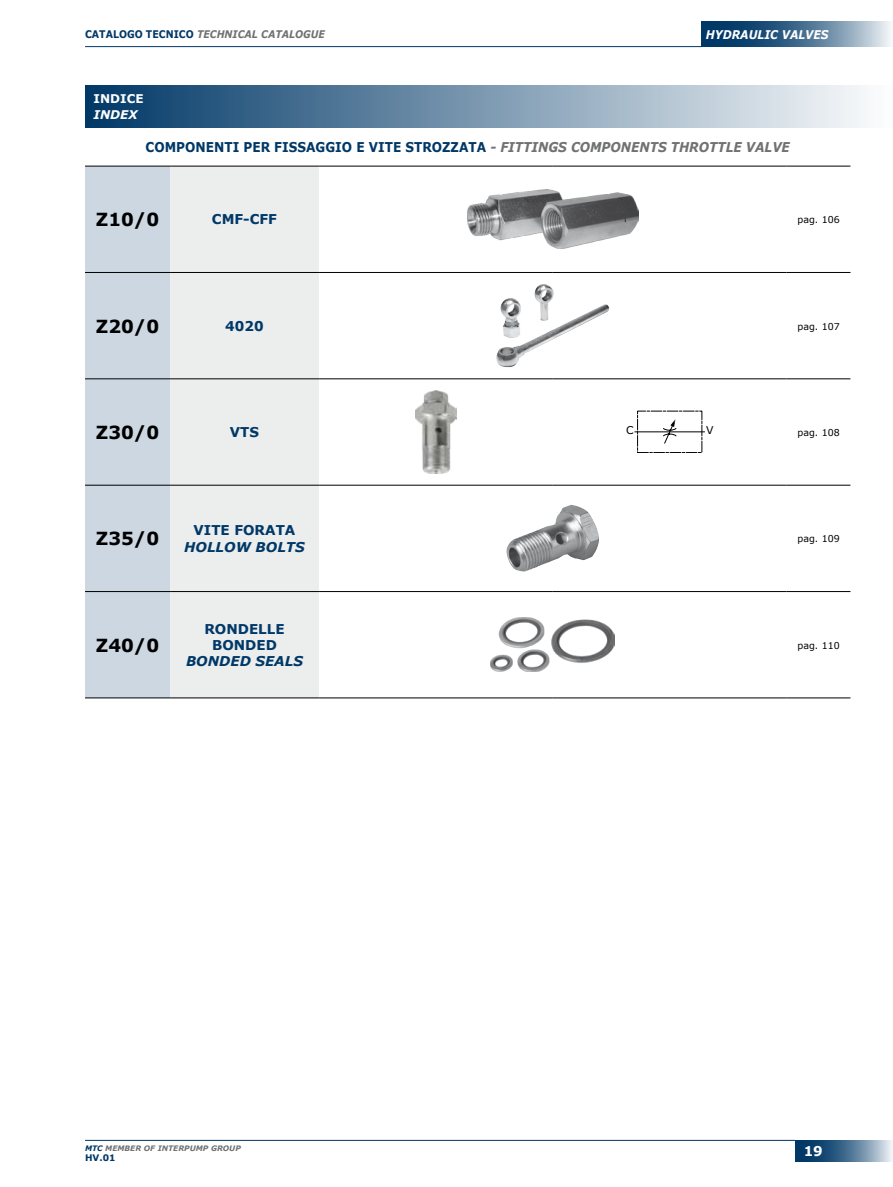
<style>
.page{position:relative;width:893px;height:1187px;background:#fff}
.page>*{position:absolute;margin:0;border:0;box-sizing:border-box;transform-origin:0 0}
.t1{font:700 18px "Verdana";color:#000}
.t2{font:700 13.5px "Verdana";color:#003867;scale:.9 1}
.t3{font:700 13.5px/16.2px "Verdana";color:#003867;text-align:center}
.t4{font:italic 700 13.5px "Verdana";color:#003867}
.t5{font:700 13.5px "Verdana";color:#fff}
.t6{font:italic 700 12px "Verdana";color:#fff;scale:.9 1}
.t7{font:700 12px "Verdana";color:#fff}
.t8{font:italic 700 12px "Verdana";color:#fff}
.t9{font:10.8px "Verdana";color:#000}
.t10{font:italic 700 10.5px "Verdana";color:#707172;scale:.9 1}
.t11{font:9.45px "Verdana";color:#000}
.t12{font:700 9px "Verdana";color:#003867}
.t13{font:italic 700 7.5px "Verdana";color:#707172}
.s1{font-style:normal;color:#003867}
.s2{font-style:italic;color:#707172}
.s3{color:#003867}
</style>
<div class="page">
<svg style="left:795px;top:1140px;width:97px;height:21px;background:#507696"></svg>
<hr style="left:85px;top:1139px;width:710px;height:1px;background:#003867">
<hr style="left:85px;top:46px;width:617px;height:1px;background:#003867">
<svg style="left:702px;top:21px;width:188px;height:26px;background:#507696"></svg>
<div style="left:85px;top:85px;width:808px;height:43px;background:linear-gradient(to right,#003866,#fdfdfe)"></div>
<div style="left:85px;top:167px;width:85px;height:530px;background:#ccd7e1"></div>
<div style="left:170px;top:167px;width:149px;height:530px;background:#eceded"></div>
<hr style="left:170px;top:166px;width:149px;height:1px;background:#000">
<hr style="left:319px;top:166px;width:234px;height:1px;background:#000">
<hr style="left:553px;top:166px;width:234px;height:1px;background:#000">
<hr style="left:787px;top:166px;width:63px;height:1px;background:#000">
<hr style="left:170px;top:272px;width:149px;height:1px;background:#000">
<hr style="left:319px;top:272px;width:234px;height:1px;background:#000">
<hr style="left:553px;top:272px;width:234px;height:1px;background:#000">
<hr style="left:787px;top:272px;width:63px;height:1px;background:#000">
<hr style="left:170px;top:378px;width:149px;height:1px;background:#000">
<hr style="left:319px;top:378px;width:234px;height:1px;background:#000">
<hr style="left:553px;top:378px;width:234px;height:1px;background:#000">
<hr style="left:787px;top:378px;width:63px;height:1px;background:#000">
<hr style="left:170px;top:485px;width:149px;height:1px;background:#000">
<hr style="left:319px;top:485px;width:234px;height:1px;background:#000">
<hr style="left:553px;top:485px;width:234px;height:1px;background:#000">
<hr style="left:787px;top:485px;width:63px;height:1px;background:#000">
<hr style="left:170px;top:591px;width:149px;height:1px;background:#000">
<hr style="left:319px;top:591px;width:234px;height:1px;background:#000">
<hr style="left:553px;top:591px;width:234px;height:1px;background:#000">
<hr style="left:787px;top:591px;width:63px;height:1px;background:#000">
<hr style="left:170px;top:697px;width:149px;height:1px;background:#000">
<hr style="left:319px;top:697px;width:234px;height:1px;background:#000">
<hr style="left:553px;top:697px;width:234px;height:1px;background:#000">
<hr style="left:787px;top:697px;width:63px;height:1px;background:#000">
<hr style="left:85px;top:166px;width:85px;height:1px;background:#000">
<hr style="left:85px;top:272px;width:85px;height:1px;background:#000">
<hr style="left:85px;top:378px;width:85px;height:1px;background:#000">
<hr style="left:85px;top:485px;width:85px;height:1px;background:#000">
<hr style="left:85px;top:591px;width:85px;height:1px;background:#000">
<hr style="left:85px;top:697px;width:85px;height:1px;background:#000">
<img style="left:468px;top:189px;width:170px;height:60px">
<img style="left:506px;top:504px;width:93px;height:68px">
<img style="left:496px;top:284px;width:114px;height:83px">
<img style="left:491px;top:618px;width:124px;height:53px">
<img style="left:416px;top:390px;width:40px;height:83px">
<div style="left:637px;top:411px;width:65px;height:42px;border:1px dashed #000"></div>
<hr style="left:635px;top:431px;width:70px;height:1px;background:#000">
<svg style="left:662px;top:419px;width:15px;height:25px"></svg>
<p class="t10" style="left:85px;top:27px;width:268px"><span class="s1">CATALOGO TECNICO</span> TECHNICAL CATALOGUE</p>
<p class="t6" style="left:706px;top:26px;width:138px">HYDRAULIC VALVES</p>
<p class="t7" style="left:94px;top:90px;width:52px">INDICE</p>
<p class="t8" style="left:94px;top:107px;width:47px">INDEX</p>
<p class="t2" style="left:146px;top:138px;width:717px">COMP ONENTI PER F ISSAGGIO E VITE STROZZATA <span class="s2">- FITTINGS COMPONENTS THROTTLE VALVE</span></p>
<h1 class="t1" style="left:96px;top:208px;width:65px">Z10/0</h1>
<p class="t3" style="left:212px;top:211px;width:67px">CMF-CFF</p>
<p class="t11" style="left:797px;top:214px;width:44px">pag. 106</p>
<h1 class="t1" style="left:96px;top:314px;width:65px">Z20/0</h1>
<p class="t3" style="left:225px;top:318px;width:40px">4020</p>
<p class="t11" style="left:797px;top:320px;width:44px">pag. 107</p>
<h1 class="t1" style="left:96px;top:420px;width:65px">Z30/0</h1>
<p class="t3" style="left:230px;top:424px;width:31px">VT S</p>
<p class="t11" style="left:797px;top:426px;width:44px">pag. 108</p>
<p class="t9" style="left:626px;top:423px;width:9px">C</p>
<p class="t9" style="left:706px;top:423px;width:9px">V</p>
<h1 class="t1" style="left:96px;top:527px;width:65px">Z35/0</h1>
<p class="t3" style="left:194px;top:522px;width:103px">VITE FORATA</p>
<p class="t4" style="left:184px;top:538px;width:122px">HOLLOW BOLTS</p>
<h1 class="t1" style="left:96px;top:633px;width:65px">Z40/0</h1>
<p class="t3" style="left:204px;top:620px;width:82px">RONDELLE<br>BONDED</p>
<p class="t4" style="left:186px;top:652px;width:118px">BONDED SEALS</p>
<p class="t13" style="left:85px;top:1142px;width:157px"><span class="s3">MTC</span> MEMBER OF INTERPUMP GROUP</p>
<p class="t12" style="left:85px;top:1152px;width:32px">HV.01</p>
<p class="t11" style="left:797px;top:533px;width:44px">pag. 109</p>
<p class="t11" style="left:797px;top:639px;width:44px">pag. 110</p>
<p class="t5" style="left:804px;top:1142px;width:21px">19</p>
</div>
